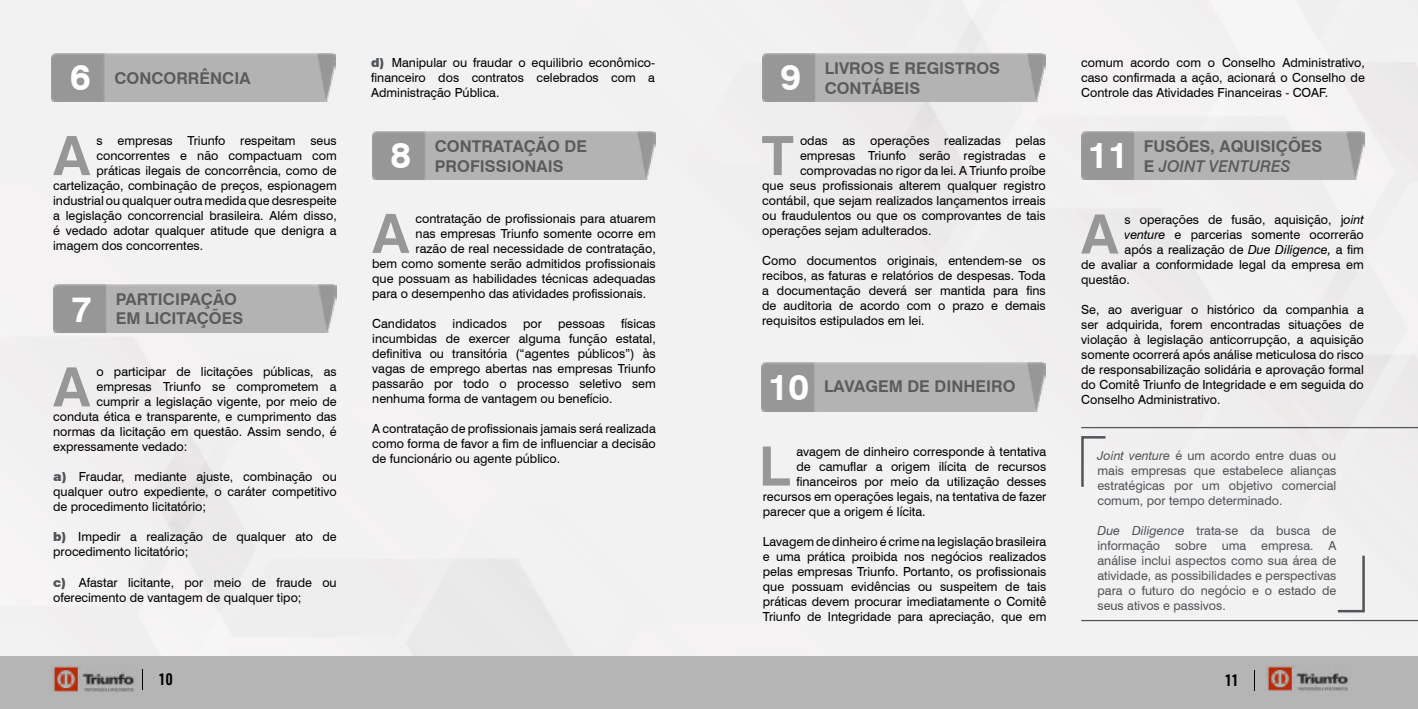
<style>
.page{position:relative;width:1418px;height:709px;background:#fff}
.page>*{position:absolute;margin:0;border:0;box-sizing:border-box;transform-origin:0 0}
.t1{font:700 54.25px "Swiss 721 BT";color:#979797}
.t2{font:700 36.25px "Swiss 721 BT";color:#fff}
.t3{font:700 16.25px "Swiss 721 BT";color:#595b5d}
.t4{font:italic 500 16.25px "Swiss 721 BT";color:#595b5d}
.t5{font:700 16.25px "URWDIN Cond";color:#000}
.t6{font:12.5px/15px "Swiss 721 BT";color:#000;text-align:justify}
.t7{font:12.5px/15px "Swiss 721 BT";color:#515559;text-align:justify}
.s1{font-weight:900;color:#515559}
.s2{font-weight:700;font-style:normal}
.s3{font-style:italic}
</style>
<div class="page">
<div style="left:0;top:656px;width:1417px;height:53px;background:#b5b5b5"></div>
<svg style="left:142px;top:669px;width:1px;height:20px"></svg>
<svg style="left:1254px;top:670px;width:1px;height:21px"></svg>
<img style="left:53px;top:666px;width:81px;height:25px">
<img style="left:1267px;top:666px;width:81px;height:25px">
<img style="left:52px;top:53px;width:283px;height:48px">
<img style="left:53px;top:284px;width:284px;height:49px">
<img style="left:372px;top:131px;width:284px;height:48px">
<img style="left:761px;top:363px;width:284px;height:48px">
<img style="left:1081px;top:131px;width:283px;height:48px">
<img style="left:762px;top:53px;width:283px;height:48px">
<svg style="left:1079px;top:435px;width:28px;height:54px"></svg>
<hr style="left:1081px;top:427px;width:336px;height:1px;background:#515559">
<hr style="left:1081px;top:620px;width:336px;height:1px;background:#515559">
<svg style="left:1335px;top:553px;width:30px;height:60px"></svg>
<h2 class="t2" style="left:70px;top:55px;width:22px">6</h2>
<h3 class="t3" style="left:114px;top:69px;width:137px">CONCORRÊNCIA</h3>
<h1 class="t1" style="left:53px;top:123px;width:39px">A</h1>
<p class="t6" style="left:97px;top:133px;width:242px">s empresas Triunfo respeitam seus</p>
<p class="t6" style="left:97px;top:148px;width:242px">concorrentes e não compactuam com</p>
<p class="t6" style="left:97px;top:163px;width:242px">práticas ilegais de concorrência, como de</p>
<p class="t6" style="left:53px;top:178px;width:285px">cartelização, combinação de preços, espionagem</p>
<p class="t6" style="left:53px;top:193px;width:285px">industrial ou qualquer outra medida que desrespeite</p>
<p class="t6" style="left:53px;top:208px;width:285px">a legislação concorrencial brasileira. Além disso,</p>
<p class="t6" style="left:53px;top:223px;width:285px">é vedado adotar qualquer atitude que denigra a</p>
<p class="t6" style="left:53px;top:238px;width:152px">imagem dos concorrentes.</p>
<h3 class="t3" style="left:116px;top:289px;width:123px">PARTICIPAÇÃO</h3>
<h2 class="t2" style="left:71px;top:287px;width:22px">7</h2>
<h3 class="t3" style="left:116px;top:308px;width:129px">EM LICITAÇÕES</h3>
<h1 class="t1" style="left:53px;top:354px;width:39px">A</h1>
<p class="t6" style="left:97px;top:364px;width:242px">o participar de licitações públicas, as</p>
<p class="t6" style="left:97px;top:379px;width:242px">empresas Triunfo se comprometem a</p>
<p class="t6" style="left:97px;top:394px;width:242px">cumprir a legislação vigente, por meio de</p>
<p class="t6" style="left:53px;top:409px;width:285px">conduta ética e transparente, e cumprimento das</p>
<p class="t6" style="left:53px;top:424px;width:285px">normas da licitação em questão. Assim sendo, é</p>
<p class="t6" style="left:53px;top:439px;width:136px">expressamente vedado:</p>
<p class="t6" style="left:53px;top:469px;width:285px"><span class="s1">a)</span> Fraudar, mediante ajuste, combinação ou qualquer outro expediente, o caráter competitivo de procedimento licitatório;</p>
<p class="t6" style="left:53px;top:529px;width:285px"><span class="s1">b)</span> Impedir a realização de qualquer ato de procedimento licitatório;</p>
<p class="t6" style="left:53px;top:574px;width:285px"><span class="s1">c)</span> Afastar licitante, por meio de fraude ou oferecimento de vantagem de qualquer tipo;</p>
<p class="t6" style="left:371px;top:55px;width:285px"><span class="s1">d)</span> Manipular ou fraudar o equilibrio econômico&shy;financeiro dos contratos celebrados com a Administração Pública.</p>
<h2 class="t2" style="left:390px;top:133px;width:22px">8</h2>
<h3 class="t3" style="left:435px;top:137px;width:154px">CONTRATAÇÃO DE</h3>
<h3 class="t3" style="left:435px;top:156px;width:130px">PROFISSIONAIS</h3>
<h1 class="t1" style="left:372px;top:201px;width:39px">A</h1>
<p class="t6" style="left:415px;top:211px;width:242px">contratação de profissionais para atuarem</p>
<p class="t6" style="left:415px;top:226px;width:242px">nas empresas Triunfo somente ocorre em</p>
<p class="t6" style="left:415px;top:241px;width:242px">razão de real necessidade de contratação,</p>
<p class="t6" style="left:372px;top:256px;width:285px">bem como somente serão admitidos profissionais</p>
<p class="t6" style="left:372px;top:271px;width:285px">que possuam as habilidades técnicas adequadas</p>
<p class="t6" style="left:372px;top:286px;width:275px">para o desempenho das atividades profissionais.</p>
<p class="t6" style="left:372px;top:316px;width:66px">Candidatos</p>
<p class="t6" style="left:452px;top:316px;width:56px">indicados</p>
<p class="t6" style="left:523px;top:316px;width:20px">por</p>
<p class="t6" style="left:558px;top:316px;width:48px">pessoas</p>
<p class="t6" style="left:372px;top:316px;width:285px;text-indent:249px">físicas incumbidas de exercer alguma função estatal, definitiva ou transitória (“agentes públicos”) às vagas de emprego abertas nas empresas Triunfo passarão por todo o processo seletivo sem nenhuma forma de vantagem ou benefício.</p>
<p class="t6" style="left:372px;top:421px;width:285px">A contratação de profissionais jamais será realizada como forma de favor a fim de influenciar a decisão de funcionário ou agente público.</p>
<h2 class="t2" style="left:780px;top:55px;width:22px">9</h2>
<h3 class="t3" style="left:824px;top:59px;width:177px">LIVROS E REGISTROS</h3>
<h3 class="t3" style="left:824px;top:78px;width:97px">CONTÁBEIS</h3>
<h1 class="t1" style="left:761px;top:123px;width:34px">T</h1>
<p class="t6" style="left:800px;top:133px;width:247px">odas as operações realizadas pelas</p>
<p class="t6" style="left:800px;top:148px;width:247px">empresas Triunfo serão registradas e</p>
<p class="t6" style="left:800px;top:163px;width:247px">comprovadas no rigor da lei. A Triunfo proíbe</p>
<p class="t6" style="left:762px;top:178px;width:285px">que seus profissionais alterem qualquer registro</p>
<p class="t6" style="left:762px;top:193px;width:285px">contábil, que sejam realizados lançamentos irreais</p>
<p class="t6" style="left:762px;top:208px;width:285px">ou fraudulentos ou que os comprovantes de tais</p>
<p class="t6" style="left:762px;top:223px;width:171px">operações sejam adulterados.</p>
<p class="t6" style="left:762px;top:253px;width:285px">Como documentos originais, entendem-se os recibos, as faturas e relatórios de despesas. Toda a documentação deverá ser mantida para fins de auditoria de acordo com o prazo e demais requisitos estipulados em lei.</p>
<h2 class="t2" style="left:768px;top:365px;width:43px">10</h2>
<h3 class="t3" style="left:824px;top:376px;width:193px">LAVAGEM DE DINHEIRO</h3>
<h1 class="t1" style="left:758px;top:433px;width:33px">L</h1>
<p class="t6" style="left:796px;top:443px;width:251px">avagem de dinheiro corresponde à tentativa</p>
<p class="t6" style="left:796px;top:458px;width:251px">de camuflar a origem ilícita de recursos</p>
<p class="t6" style="left:796px;top:473px;width:251px">financeiros por meio da utilização desses</p>
<p class="t6" style="left:762px;top:488px;width:285px">recursos em operações legais, na tentativa de fazer</p>
<p class="t6" style="left:762px;top:503px;width:164px">parecer que a origem é lícita.</p>
<p class="t6" style="left:762px;top:533px;width:285px">Lavagem de dinheiro é crime na legislação brasileira e uma prática proibida nos negócios realizados pelas empresas Triunfo. Portanto, os profissionais que possuam evidências ou suspeitem de tais práticas devem procurar imediatamente o Comitê Triunfo de Integridade para apreciação, que em</p>
<p class="t6" style="left:1081px;top:55px;width:285px">comum acordo com o Conselho Administrativo, caso confirmada a ação, acionará o Conselho de Controle das Atividades Financeiras - COAF.</p>
<h2 class="t2" style="left:1087px;top:133px;width:43px">11</h2>
<h3 class="t3" style="left:1143px;top:137px;width:180px">FUSÕES, AQUISIÇÕES</h3>
<h3 class="t4" style="left:1143px;top:156px;width:148px"><span class="s2">E</span> JOINT VENTURES</h3>
<h1 class="t1" style="left:1081px;top:201px;width:39px">A</h1>
<p class="t6" style="left:1124px;top:211px;width:241px">s operações de fusão, aquisição, j<span class="s3">oint</span></p>
<p class="t6" style="left:1124px;top:226px;width:241px"><span class="s3">venture</span> e parcerias somente ocorrerão</p>
<p class="t6" style="left:1124px;top:241px;width:241px">após a realização de <span class="s3">Due Diligence,</span> a fim</p>
<p class="t6" style="left:1081px;top:256px;width:284px">de avaliar a conformidade legal da empresa em</p>
<p class="t6" style="left:1081px;top:271px;width:50px">questão.</p>
<p class="t6" style="left:1081px;top:301px;width:284px">Se, ao averiguar o histórico da companhia a ser adquirida, forem encontradas situações de violação à legislação anticorrupção, a aquisição somente ocorrerá após análise meticulosa do risco de responsabilização solidária e aprovação formal do Comitê Triunfo de Integridade e em seguida do Conselho Administrativo.</p>
<p class="t7" style="left:1097px;top:448px;width:240px"><span class="s3">Joint venture</span> é um acordo entre duas ou mais empresas que estabelece alianças estratégicas por um objetivo comercial comum, por tempo determinado.</p>
<p class="t7" style="left:1097px;top:523px;width:240px"><span class="s3">Due Diligence</span> trata-se da busca de informação sobre uma empresa. A análise inclui aspectos como sua área de atividade, as possibilidades e perspectivas para o futuro do negócio e o estado de seus ativos e passivos.</p>
<h3 class="t5" style="left:159px;top:668px;width:15px">10</h3>
<h3 class="t5" style="left:1225px;top:669px;width:15px">11</h3>
</div>
